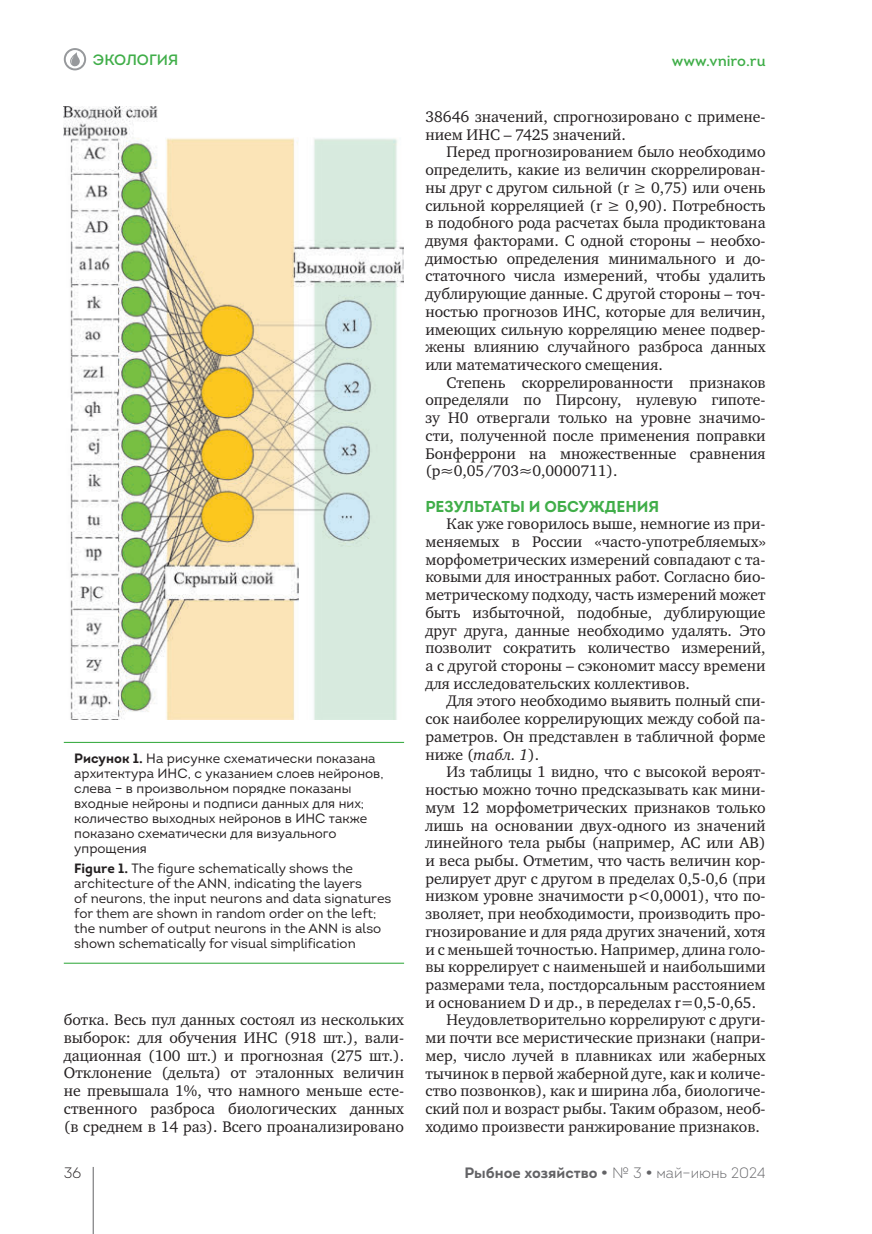
<style>
.page{position:relative;width:872px;height:1234px;background:#fff}
.page>*{position:absolute;margin:0;border:0;box-sizing:border-box;transform-origin:0 0}
.t1{font:15.75px/17.7px "Charter C";color:#231f20;text-align:justify}
.t2{font:700 15.75px "Intro";color:#40ae49}
.t3{font:700 15px "Intro";color:#636366}
.t4{font:15px "Intro";color:#40ae49}
.t5{font:300 15px "Intro";color:#231f20}
.t6{font:13.5px/15px "Intro";color:#231f20}
.s1{font-weight:700}
.s2{font-style:italic}
.s3{font-family:"Intro Bold Caps";font-weight:400}
.s4{font-family:"Geometria";font-weight:300}
.s5{font-weight:300}
</style>
<div class="page">
<hr style="left:93px;top:1166px;width:1px;height:67px;background:#636366">
<svg style="left:64px;top:48px;width:22px;height:22px"></svg>
<img style="left:64px;top:106px;width:340px;height:613px">
<hr style="left:64px;top:741px;width:340px;height:1px;background:#40ae49">
<hr style="left:64px;top:962px;width:340px;height:1px;background:#40ae49">
<p class="t4" style="left:93px;top:50px;width:87px">ЭКОЛОГИЯ</p>
<p class="t4" style="left:672px;top:51px;width:95px">www.vniro.ru</p>
<p class="t6" style="left:74px;top:751px;width:311px"><span class="s1">Рисунок 1.</span> На рисунке схематически показана архитектура ИНС, с указанием слоев нейронов, слева – в произвольном порядке показаны входные нейроны и подписи данных для них; количество выходных нейронов в ИНС также показано схематически для визуального упрощения</p>
<p class="t6" style="left:74px;top:860px;width:319px"><span class="s1">Figure 1.</span> The figure schematically shows the architecture of the ANN, indicating the layers<br>of neurons, the input neurons and data signatures for them are shown in random order on the left; the number of output neurons in the ANN is also shown schematically for visual simplification</p>
<p class="t1" style="left:64px;top:1011px;width:342px">ботка. Весь пул данных состоял из нескольких выборок: для обучения ИНС (918 шт.), вали&shy;дационная (100 шт.) и прогнозная (275 шт.).<br>Отклонение (дельта) от эталонных величин не превышала 1%, что намного меньше есте&shy;ственного разброса биологических данных (в среднем в 14 раз). Всего проанализировано</p>
<p class="t1" style="left:425px;top:108px;width:342px">38646 значений, спрогнозировано с примене&shy;нием ИНС – 7425 значений.</p>
<p class="t1" style="left:425px;top:143px;width:342px;text-indent:21px">Перед прогнозированием было необходимо определить, какие из величин скоррелирован&shy;ны друг с другом сильной (r ≥ 0,75) или очень сильной корреляцией (r ≥ 0,90). Потребность в подобного рода расчетах была продиктована двумя факторами. С одной стороны – необхо&shy;димостью определения минимального и до&shy;статочного числа измерений, чтобы удалить дублирующие данные. С другой стороны – точ&shy;ностью прогнозов ИНС, которые для величин, имеющих сильную корреляцию менее подвер&shy;жены влиянию случайного разброса данных или математического смещения.</p>
<p class="t1" style="left:425px;top:373px;width:342px;text-indent:21px">Степень скоррелированности признаков определяли по Пирсону, нулевую гипоте&shy;зу H0 отвергали только на уровне значимо&shy;сти, полученной после применения поправки Бонферрони на множественные сравнения (p≈0,05/703≈0,0000711).</p>
<p class="t2" style="left:425px;top:496px;width:235px">РЕЗУЛЬТАТЫ И ОБСУЖДЕНИЯ</p>
<p class="t1" style="left:425px;top:515px;width:342px;text-indent:21px">Как уже говорилось выше, немногие из при&shy;меняемых в России «часто-употребляемых» морфометрических измерений совпадают с та&shy;ковыми для иностранных работ. Согласно био&shy;метрическому подходу, часть измерений может быть избыточной, подобные, дублирующие друг друга, данные необходимо удалять. Это позволит сократить количество измерений, а с другой стороны – сэкономит массу времени для исследовательских коллективов.</p>
<p class="t1" style="left:425px;top:692px;width:342px;text-indent:21px">Для этого необходимо выявить полный спи&shy;сок наиболее коррелирующих между собой па&shy;раметров. Он представлен в табличной форме ниже (<span class="s2">табл. 1</span>).</p>
<p class="t1" style="left:446px;top:763px;width:320px">Из таблицы 1 видно, что с высокой вероят-</p>
<p class="t1" style="left:425px;top:780px;width:342px">ностью можно точно предсказывать как мини-</p>
<p class="t1" style="left:425px;top:798px;width:342px">мум 12 морфометрических признаков только</p>
<p class="t1" style="left:425px;top:816px;width:342px">лишь на основании двух-одного из значений</p>
<p class="t1" style="left:425px;top:834px;width:342px">линейного тела рыбы (например, АС или AB)</p>
<p class="t1" style="left:425px;top:851px;width:342px">и веса рыбы. Отметим, что часть величин кор-</p>
<p class="t1" style="left:425px;top:869px;width:342px">релирует друг с другом в пределах 0,5-0,6 (при</p>
<p class="t1" style="left:425px;top:887px;width:342px">низком уровне значимости p&lt;0,0001), что по-</p>
<p class="t1" style="left:425px;top:904px;width:342px">зволяет, при необходимости, производить про-</p>
<p class="t1" style="left:425px;top:922px;width:342px">гнозирование и для ряда других значений, хотя</p>
<p class="t1" style="left:425px;top:940px;width:342px">и с меньшей точностью. Например, длина голо-</p>
<p class="t1" style="left:425px;top:957px;width:342px">вы коррелирует с наименьшей и наибольшими</p>
<p class="t1" style="left:425px;top:975px;width:342px">размерами тела, постдорсальным расстоянием</p>
<p class="t1" style="left:425px;top:993px;width:332px">и основанием D и др., в переделах r=0,5-0,65.</p>
<p class="t1" style="left:446px;top:1011px;width:320px">Неудовлетворительно коррелируют с други-</p>
<p class="t1" style="left:425px;top:1028px;width:342px">ми почти все меристические признаки (напри-</p>
<p class="t1" style="left:425px;top:1046px;width:342px">мер, число лучей в плавниках или жаберных</p>
<p class="t1" style="left:425px;top:1064px;width:342px">тычинок в первой жаберной дуге, как и количе-</p>
<p class="t1" style="left:425px;top:1081px;width:342px">ство позвонков), как и ширина лба, биологиче-</p>
<p class="t1" style="left:425px;top:1099px;width:342px">ский пол и возраст рыбы. Таким образом, необ-</p>
<p class="t1" style="left:425px;top:1117px;width:336px">ходимо произвести ранжирование признаков.</p>
<p class="t5" style="left:64px;top:1162px;width:19px">36</p>
<p class="t3" style="left:464px;top:1163px;width:303px">Рыбное хозяйство <span class="s3">•</span> <span class="s4">№</span> <span class="s5">3</span> <span class="s3">•</span> <span class="s5">май–июнь 2024</span></p>
</div>
